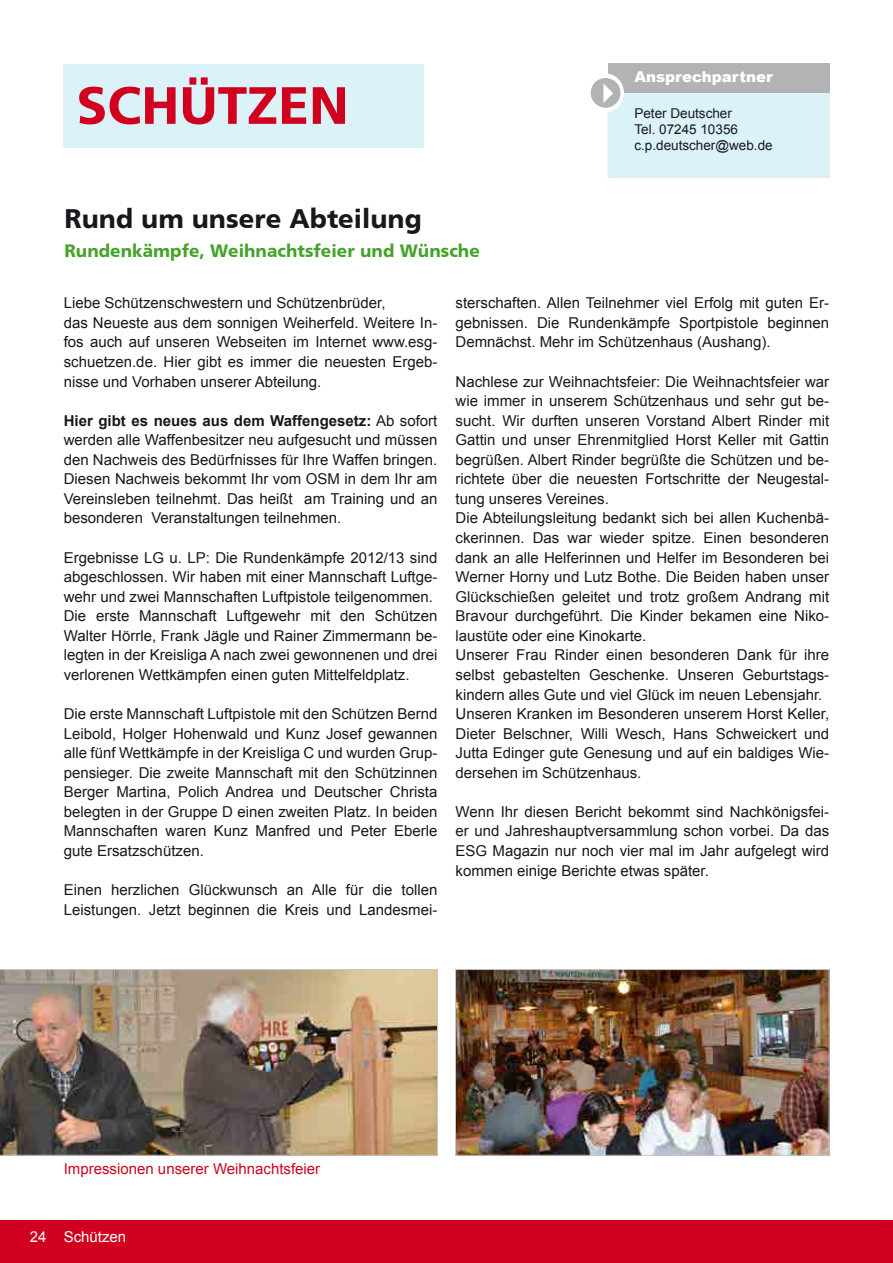
<style>
.page{position:relative;width:893px;height:1263px;background:#fff}
.page>*{position:absolute;margin:0;border:0;box-sizing:border-box;transform-origin:0 0}
.t1{font:700 52.5px "Doris PFC";color:#d2001f}
.t2{font:700 27px "Doris PFC";color:#1a171c}
.t3{font:700 18px "Doris PFC";color:#45a22b}
.t4{font:15px/19.5px "Arial";color:#1a171c}
.t5{font:15px "Arial";color:#cd071e}
.t6{font:900 15px "Arial";color:#fff}
.t7{font:15px "Arial";color:#fff}
.t8{font:13.5px/16.2px "Arial";color:#1a171c}
.s1{font-weight:700}
</style>
<div class="page">
<div style="left:0;top:1220px;width:893px;height:43px;background:#d2001f"></div>
<div style="left:64px;top:64px;width:360px;height:83px;background:#dbf2f9"></div>
<div style="left:608px;top:92px;width:221px;height:86px;background:#dbf2f9;border:1px solid #89898b"></div>
<div style="left:608px;top:63px;width:221px;height:29px;background:#b1b3b4"></div>
<div style="left:587px;top:74px;width:37px;height:38px;background:#fff;border-radius:50%"></div>
<div style="left:591px;top:78px;width:29px;height:30px;background:#b1b3b4;border-radius:50%"></div>
<svg style="left:603px;top:84px;width:10px;height:19px"></svg>
<img style="left:0;top:969px;width:438px;height:186px">
<img style="left:457px;top:971px;width:370px;height:182px">
<div style="left:455px;top:969px;width:374px;height:186px;border:1px solid #c6c7c9"></div>
<h1 class="t1" style="left:77px;top:74px;width:274px">SCHÜTZEN</h1>
<p class="t6" style="left:634px;top:66px;width:140px">Ansprechpartner</p>
<p class="t8" style="left:634px;top:105px;width:140px">Peter Deutscher<br>Tel. 07245 10356 c.p.deutscher@web.de</p>
<h2 class="t2" style="left:64px;top:202px;width:359px">Rund um unsere Abteilung</h2>
<p class="t3" style="left:64px;top:240px;width:417px">Rundenkämpfe, Weihnachtsfeier und Wünsche</p>
<p class="t4" style="left:64px;top:293px;width:375px">Liebe Schützenschwestern und Schützenbrüder,<br>das Neueste aus dem sonnigen Weiherfeld. Weitere In&shy;fos auch auf unseren Webseiten im Internet www.esg&shy;schuetzen.de. Hier gibt es immer die neuesten Ergeb&shy;nisse und Vorhaben unserer Abteilung.</p>
<p class="t4" style="left:64px;top:411px;width:375px;text-align:justify"><span class="s1">Hier gibt es neues aus dem Waffengesetz:</span> Ab sofort werden alle Waffenbesitzer neu aufgesucht und müssen den Nachweis des Bedürfnisses für Ihre Waffen bringen.<br>Diesen Nachweis bekommt Ihr vom OSM in dem Ihr am Vereinsleben teilnehmt. Das heißt am Training und an besonderen Veranstaltungen teilnehmen.</p>
<p class="t4" style="left:64px;top:548px;width:375px">Ergebnisse LG u. LP: Die Rundenkämpfe 2012/13 sind abgeschlossen. Wir haben mit einer Mannschaft Luftge&shy;wehr und zwei Mannschaften Luftpistole teilgenommen.<br>Die erste Mannschaft Luftgewehr mit den Schützen Walter Hörrle, Frank Jägle und Rainer Zimmermann be&shy;legten in der Kreisliga A nach zwei gewonnenen und drei verlorenen Wettkämpfen einen guten Mittelfeldplatz.</p>
<p class="t4" style="left:64px;top:704px;width:375px;text-align:justify">Die erste Mannschaft Luftpistole mit den Schützen Bernd Leibold, Holger Hohenwald und Kunz Josef gewannen alle fünf Wettkämpfe in der Kreisliga C und wurden Grup&shy;pensieger. Die zweite Mannschaft mit den Schützinnen Berger Martina, Polich Andrea und Deutscher Christa belegten in der Gruppe D einen zweiten Platz. In beiden Mannschaften waren Kunz Manfred und Peter Eberle gute Ersatzschützen.</p>
<p class="t4" style="left:64px;top:880px;width:375px">Einen herzlichen Glückwunsch an Alle für die tollen<br>Leistungen. Jetzt beginnen die Kreis und Landesmei-</p>
<p class="t4" style="left:455px;top:293px;width:375px;text-align:justify">sterschaften. Allen Teilnehmer viel Erfolg mit guten Er&shy;gebnissen. Die Rundenkämpfe Sportpistole beginnen Demnächst. Mehr im Schützenhaus (Aushang).</p>
<p class="t4" style="left:455px;top:372px;width:375px">Nachlese zur Weihnachtsfeier: Die Weihnachtsfeier war wie immer in unserem Schützenhaus und sehr gut be&shy;sucht. Wir durften unseren Vorstand Albert Rinder mit Gattin und unser Ehrenmitglied Horst Keller mit Gattin begrüßen. Albert Rinder begrüßte die Schützen und be&shy;richtete über die neuesten Fortschritte der Neugestal&shy;tung unseres Vereines.<br>Die Abteilungsleitung bedankt sich bei allen Kuchenbä&shy;ckerinnen. Das war wieder spitze. Einen besonderen dank an alle Helferinnen und Helfer im Besonderen bei Werner Horny und Lutz Bothe. Die Beiden haben unser Glückschießen geleitet und trotz großem Andrang mit Bravour durchgeführt. Die Kinder bekamen eine Niko&shy;laustüte oder eine Kinokarte.<br>Unserer Frau Rinder einen besonderen Dank für ihre selbst gebastelten Geschenke. Unseren Geburtstags&shy;kindern alles Gute und viel Glück im neuen Lebensjahr.<br>Unseren Kranken im Besonderen unserem Horst Keller, Dieter Belschner, Willi Wesch, Hans Schweickert und Jutta Edinger gute Genesung und auf ein baldiges Wie&shy;dersehen im Schützenhaus.</p>
<p class="t4" style="left:455px;top:802px;width:375px;text-align:justify">Wenn Ihr diesen Bericht bekommt sind Nachkönigsfei&shy;er und Jahreshauptversammlung schon vorbei. Da das ESG Magazin nur noch vier mal im Jahr aufgelegt wird kommen einige Berichte etwas später.</p>
<p class="t5" style="left:64px;top:1158px;width:258px">Impressionen unserer Weihnachtsfeier</p>
<p class="t7" style="left:30px;top:1227px;width:98px">24 Schützen</p>
</div>
